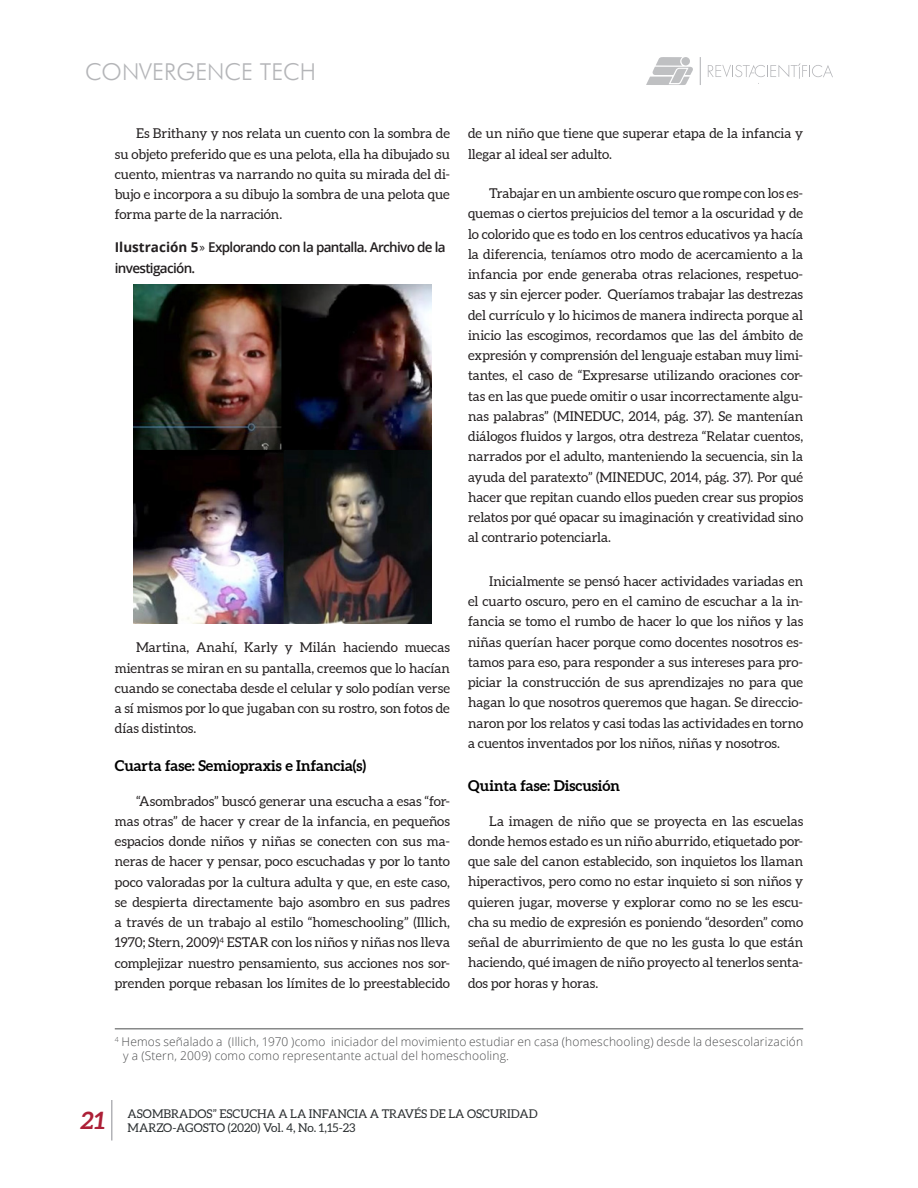
<style>
.page{position:relative;width:918px;height:1188px;background:#fff}
.page>*{position:absolute;margin:0;border:0;box-sizing:border-box;transform-origin:0 0}
.t1{font:italic 700 24px "Aleo";color:#ad2037}
.t2{font:300 23.25px "Futura BT";color:#b4b5b8}
.Subtítulo{font:700 15px "Aleo";color:#000}
.desarrollo{font:13.5px/20.2px "Aleo";color:#231f20;text-align:justify}
.grafico{font:600 13.5px/20.2px "Open Sans";letter-spacing:-.05em;color:#231f20}
.super_indice{font:300 12px/14.4px "Open Sans";letter-spacing:.015em;color:#4b4c4d}
.t3{font:12px/14.4px "Aleo";color:#2a2e30}
.s1{font-weight:700}
.s2{font-family:"Barlow";font-weight:400}
</style>
<div class="page">
<svg style="left:708px;top:63px;width:125px;height:21px"></svg>
<svg style="left:646px;top:57px;width:47px;height:28px"></svg>
<div style="left:681px;top:57px;width:9px;height:8px;background:#bfc0c2;border-radius:50%"></div>
<svg style="left:700px;top:57px;width:1px;height:28px"></svg>
<hr style="left:111px;top:1100px;width:2px;height:41px;background:#b2b3b7">
<img style="left:133px;top:285px;width:299px;height:339px">
<hr style="left:115px;top:1029px;width:688px;height:1px;background:#4b4c4d">
<h2 class="t2" style="left:85px;top:57px;width:233px">CONVERGENCE TECH</h2>
<p class="desarrollo" style="left:115px;top:124px;width:337px;text-indent:21px">Es Brithany y nos relata un cuento con la sombra de su objeto preferido que es una pelota, ella ha dibujado su cuento, mientras va narrando no quita su mirada del di&shy;bujo e incorpora a su dibujo la sombra de una pelota que forma parte de la narración.</p>
<p class="grafico" style="left:115px;top:237px;width:332px"><span class="s1">Ilustración 5</span><span class="s2">»</span> Explorando con la pantalla. Archivo de la investigación.</p>
<p class="desarrollo" style="left:115px;top:638px;width:337px;text-indent:21px">Martina, Anahí, Karly y Milán haciendo muecas mientras se miran en su pantalla, creemos que lo hacían cuando se conectaba desde el celular y solo podían verse a sí mismos por lo que jugaban con su rostro, son fotos de días distintos.</p>
<p class="Subtítulo" style="left:115px;top:756px;width:253px">Cuarta fase: Semiopraxis e Infancia(s)</p>
<p class="desarrollo" style="left:115px;top:791px;width:337px;text-indent:21px">“Asombrados” buscó generar una escucha a esas “for&shy;mas otras” de hacer y crear de la infancia, en pequeños espacios donde niños y niñas se conecten con sus ma&shy;neras de hacer y pensar, poco escuchadas y por lo tanto poco valoradas por la cultura adulta y que, en este caso, se despierta directamente bajo asombro en sus padres a través de un trabajo al estilo “homeschooling” (Illich, 1970; Stern, 2009)<sup>4</sup> ESTAR con los niños y niñas nos lleva complejizar nuestro pensamiento, sus acciones nos sor&shy;prenden porque rebasan los límites de lo preestablecido</p>
<p class="desarrollo" style="left:468px;top:124px;width:337px">de un niño que tiene que superar etapa de la infancia y llegar al ideal ser adulto.</p>
<p class="desarrollo" style="left:468px;top:184px;width:337px;text-indent:21px">Trabajar en un ambiente oscuro que rompe con los es&shy;quemas o ciertos prejuicios del temor a la oscuridad y de lo colorido que es todo en los centros educativos ya hacía la diferencia, teníamos otro modo de acercamiento a la infancia por ende generaba otras relaciones, respetuo&shy;sas y sin ejercer poder. Queríamos trabajar las destrezas del currículo y lo hicimos de manera indirecta porque al inicio las escogimos, recordamos que las del ámbito de expresión y comprensión del lenguaje estaban muy limi&shy;tantes, el caso de “Expresarse utilizando oraciones cor&shy;tas en las que puede omitir o usar incorrectamente algu&shy;nas palabras” (MINEDUC, 2014, pág. 37). Se mantenían diálogos fluidos y largos, otra destreza “Relatar cuentos, narrados por el adulto, manteniendo la secuencia, sin la ayuda del paratexto” (MINEDUC, 2014, pág. 37). Por qué hacer que repitan cuando ellos pueden crear sus propios relatos por qué opacar su imaginación y creatividad sino al contrario potenciarla.</p>
<p class="desarrollo" style="left:468px;top:572px;width:337px;text-indent:21px">Inicialmente se pensó hacer actividades variadas en el cuarto oscuro, pero en el camino de escuchar a la in&shy;fancia se tomo el rumbo de hacer lo que los niños y las niñas querían hacer porque como docentes nosotros es&shy;tamos para eso, para responder a sus intereses para pro&shy;piciar la construcción de sus aprendizajes no para que hagan lo que nosotros queremos que hagan. Se direccio&shy;naron por los relatos y casi todas las actividades en torno a cuentos inventados por los niños, niñas y nosotros.</p>
<p class="Subtítulo" style="left:468px;top:777px;width:154px">Quinta fase: Discusión</p>
<p class="desarrollo" style="left:468px;top:811px;width:337px;text-indent:21px">La imagen de niño que se proyecta en las escuelas donde hemos estado es un niño aburrido, etiquetado por&shy;que sale del canon establecido, son inquietos los llaman hiperactivos, pero como no estar inquieto si son niños y quieren jugar, moverse y explorar como no se les escu&shy;cha su medio de expresión es poniendo “desorden” como señal de aburrimiento de que no les gusta lo que están haciendo, qué imagen de niño proyecto al tenerlos senta&shy;dos por horas y horas.</p>
<p class="super_indice" style="left:123px;top:1034px;width:681px;text-indent:-9px"><sup>4</sup> Hemos señalado a (Illich, 1970 )como iniciador del movimiento estudiar en casa (homeschooling) desde la desescolarización y a (Stern, 2009) como como representante actual del homeschooling.</p>
<h1 class="t1" style="left:80px;top:1106px;width:26px">21</h1>
<p class="t3" style="left:128px;top:1107px;width:412px">ASOMBRADOS” ESCUCHA A LA INFANCIA A TRAVÉS DE LA OSCURIDAD<br>MARZO-AGOSTO (2020) Vol. 4, No. 1,15-23</p>
</div>
